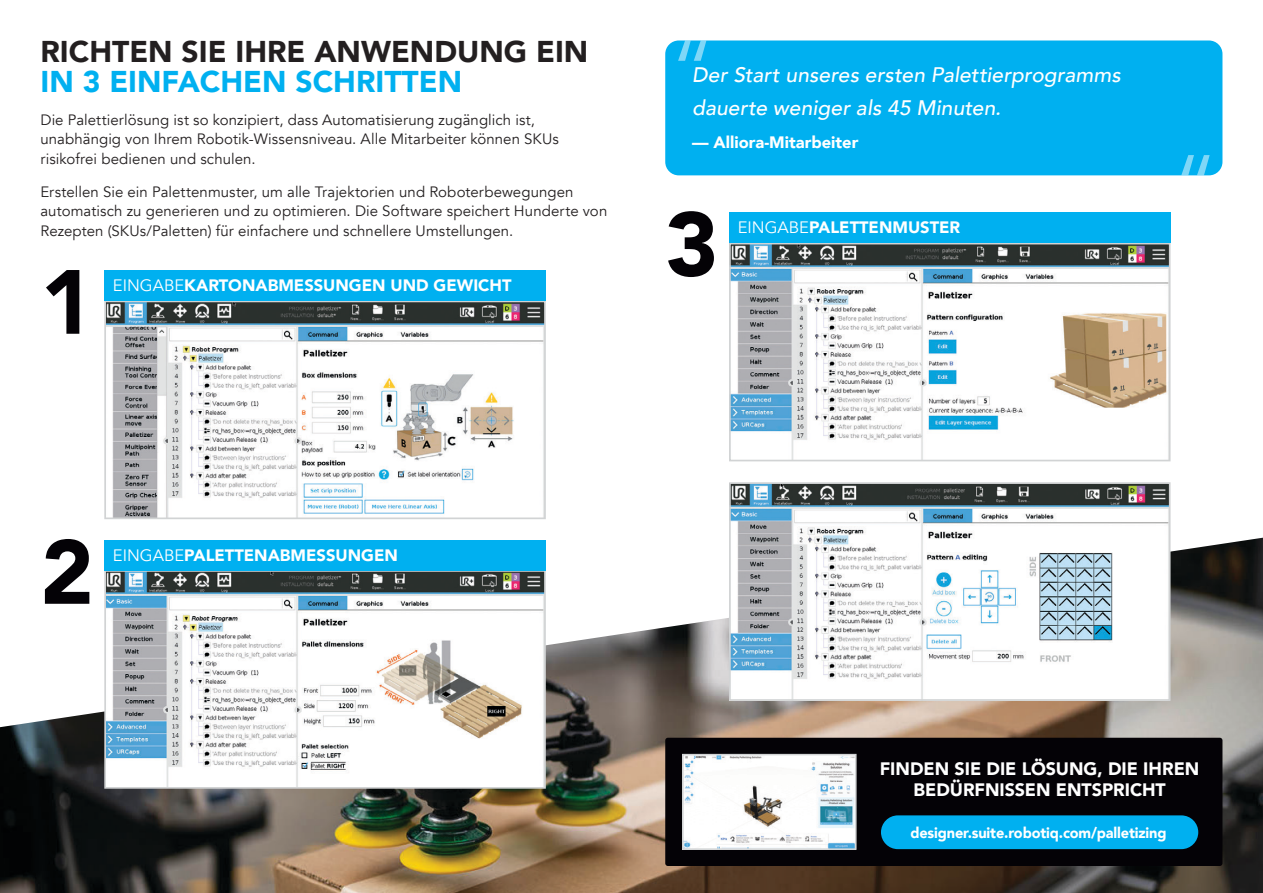
<style>
.page{position:relative;width:1263px;height:893px;background:#fff}
.page>*{position:absolute;margin:0;border:0;box-sizing:border-box;transform-origin:0 0}
.t1{font:900 90px "Avenir";color:#040206}
.t2{font:900 30px "Avenir";color:#231f20}
.t3{font:900 30px "Avenir";color:#00b0f0}
.t4{font:italic 500 21px/33px "Avenir";letter-spacing:.005em;color:#fff}
.t5{font:900 18px/21px "Avenir";color:#fff;text-align:center}
.t6{font:900 16.5px "Avenir";color:#fff}
.t7{font:15px/19.5px "Avenir";letter-spacing:.005em;color:#231f20}
.t8{font:900 15px "Avenir";letter-spacing:-.01em;color:#fff}
.s1{font-weight:400}
</style>
<div class="page">
<img style="left:0;top:538px;width:1263px;height:355px">
<div style="left:665px;top:41px;width:557px;height:134px;background:#00b0f0;border-radius:14px"></div>
<svg style="left:1181px;top:155px;width:29px;height:20px"></svg>
<svg style="left:678px;top:41px;width:28px;height:20px"></svg>
<img style="left:107px;top:304px;width:436px;height:212px">
<div style="left:104px;top:301px;width:442px;height:218px;border:2px solid #d1d3d4"></div>
<div style="left:104px;top:270px;width:442px;height:30px;background:#00b0f0"></div>
<img style="left:107px;top:573px;width:436px;height:213px">
<div style="left:104px;top:570px;width:442px;height:219px;border:2px solid #d1d3d4"></div>
<div style="left:104px;top:540px;width:442px;height:30px;background:#00b0f0"></div>
<img style="left:732px;top:485px;width:435px;height:213px">
<div style="left:729px;top:482px;width:441px;height:219px;border:2px solid #d1d3d4"></div>
<img style="left:732px;top:246px;width:435px;height:212px">
<div style="left:729px;top:243px;width:441px;height:218px;border:2px solid #d1d3d4"></div>
<div style="left:729px;top:212px;width:441px;height:30px;background:#00b0f0"></div>
<div style="left:665px;top:738px;width:557px;height:128px;background:#040206;border-radius:3px"></div>
<img style="left:685px;top:757px;width:168px;height:90px">
<div style="left:682px;top:754px;width:174px;height:96px;border:2px solid #d1d3d4"></div>
<div style="left:881px;top:815px;width:317px;height:34px;background:#00b0f0;border-radius:17px"></div>
<h2 class="t2" style="left:40px;top:26px;width:549px">RICHTEN SIE IHRE ANWENDUNG EIN</h2>
<h2 class="t3" style="left:40px;top:56px;width:423px">IN 3 EINFACHEN SCHRITTEN</h2>
<p class="t7" style="left:40px;top:110px;width:520px">Die Palettierlösung ist so konzipiert, dass Automatisierung zugänglich ist, unabhängig von Ihrem Robotik-Wissensniveau. Alle Mitarbeiter können SKUs risikofrei bedienen und schulen.</p>
<p class="t7" style="left:40px;top:182px;width:568px">Erstellen Sie ein Palettenmuster, um alle Trajektorien und Roboterbewegungen automatisch zu generieren und zu optimieren. Die Software speichert Hunderte von<br>Rezepten (SKUs/Paletten) für einfachere und schnellere Umstellungen.</p>
<h1 class="t1" style="left:40px;top:225px;width:55px">1</h1>
<p class="t6" style="left:113px;top:271px;width:400px"><span class="s1">EINGABE</span>KARTONABMESSUNGEN UND GEWICHT</p>
<h3 class="t4" style="left:692px;top:59px;width:430px">Der Start unseres ersten Palettierprogramms dauerte weniger als 45 Minuten.</h3>
<p class="t6" style="left:692px;top:128px;width:168px">— Alliora-Mitarbeiter</p>
<h1 class="t1" style="left:665px;top:167px;width:55px">3</h1>
<p class="t6" style="left:738px;top:213px;width:224px"><span class="s1">EINGABE</span>PALETTENMUSTER</p>
<h1 class="t1" style="left:40px;top:495px;width:55px">2</h1>
<p class="t6" style="left:113px;top:541px;width:286px"><span class="s1">EINGABE</span>PALETTENABMESSUNGEN</p>
<p class="t5" style="left:880px;top:758px;width:321px">FINDEN SIE DIE LÖSUNG, DIE IHREN<br>BEDÜRFNISSEN ENTSPRICHT</p>
<p class="t8" style="left:910px;top:819px;width:258px">designer.suite.robotiq.com/palletizing</p>
</div>
